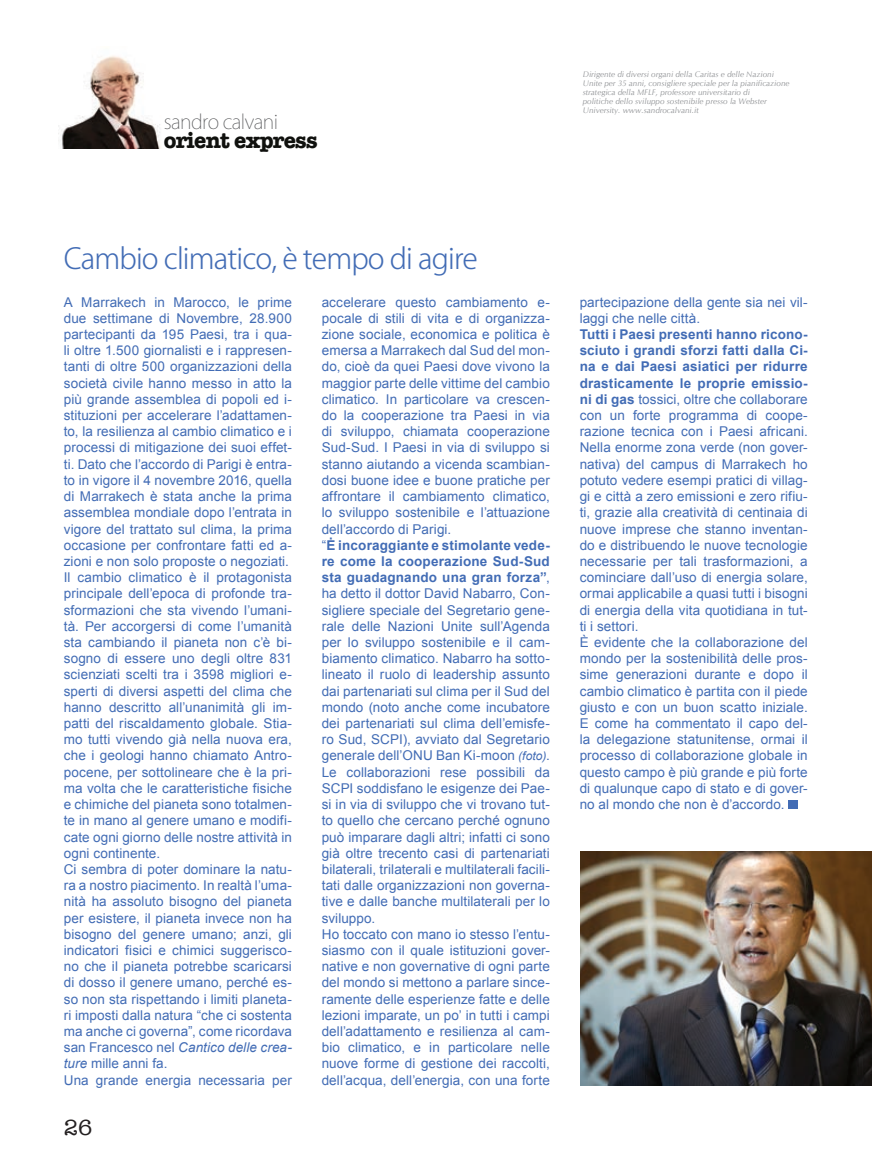
<style>
.page{position:relative;width:872px;height:1170px;background:#fff}
.page>*{position:absolute;margin:0;border:0;box-sizing:border-box;transform-origin:0 0}
.t1{font:300 28.5px "Koz Go Pr 6 N";letter-spacing:-.03em;color:#426cb5}
.t2{font:700 22.5px "American Typewriter";letter-spacing:-.03em;color:#10110e}
.t3{font:22.5px "American Typewriter";color:#231f20}
.t4{font:200 19.5px "Koz Go Pr 6 N";letter-spacing:-.03em;color:#57585a}
.TESTO_nero{font:13.5px/16.2px "Arial";letter-spacing:.005em;color:#426cb5;text-align:justify}
.t5{font:italic 8.1px "CG Omega";color:#939598}
.s1{font-style:italic}
.s2{font-weight:700}
.s3{font-style:italic;font-size:12px}
</style>
<div class="page">
<div style="left:788px;top:800px;width:9px;height:9px;background:#426cb5"></div>
<img style="left:58px;top:55px;width:103px;height:93px">
<img style="left:580px;top:851px;width:292px;height:234px">
<p class="t4" style="left:164px;top:110px;width:116px">sandro calvani</p>
<p class="t2" style="left:164px;top:121px;width:155px">orient express</p>
<p class="t5" style="left:583px;top:69px;width:193px">Dirigente di diversi organi della Caritas e delle Nazioni</p>
<p class="t5" style="left:583px;top:78px;width:208px">Unite per 35 anni, consigliere speciale per la pianificazione</p>
<p class="t5" style="left:583px;top:87px;width:169px">strategica della MFLF, professore universitario di</p>
<p class="t5" style="left:583px;top:96px;width:186px">politiche dello sviluppo sostenibile presso la Webster</p>
<p class="t5" style="left:583px;top:105px;width:117px">University. www.sandrocalvani.it</p>
<p class="t1" style="left:64px;top:243px;width:416px">Cambio climatico, è tempo di agire</p>
<p class="TESTO_nero" style="left:64px;top:294px;width:230px">A Marrakech in Marocco, le prime due settimane di Novembre, 28.900 partecipanti da 195 Paesi, tra i qua&shy;li oltre 1.500 giornalisti e i rappresen&shy;tanti di oltre 500 organizzazioni della società civile hanno messo in atto la più grande assemblea di popoli ed i&shy;stituzioni per accelerare l’adattamen&shy;to, la resilienza al cambio climatico e i processi di mitigazione dei suoi effet&shy;ti. Dato che l’accordo di Parigi è entra&shy;to in vigore il 4 novembre 2016, quella di Marrakech è stata anche la prima assemblea mondiale dopo l’entrata in vigore del trattato sul clima, la prima occasione per confrontare fatti ed a&shy;zioni e non solo proposte o negoziati.</p>
<p class="TESTO_nero" style="left:64px;top:569px;width:230px">Il cambio climatico è il protagonista principale dell’epoca di profonde tra&shy;sformazioni che sta vivendo l’umani&shy;tà. Per accorgersi di come l’umanità sta cambiando il pianeta non c’è bi&shy;sogno di essere uno degli oltre 831 scienziati scelti tra i 3598 migliori e&shy;sperti di diversi aspetti del clima che hanno descritto all’unanimità gli im&shy;patti del riscaldamento globale. Stia&shy;mo tutti vivendo già nella nuova era, che i geologi hanno chiamato Antro&shy;pocene, per sottolineare che è la pri&shy;ma volta che le caratteristiche fisiche e chimiche del pianeta sono totalmen&shy;te in mano al genere umano e modifi&shy;cate ogni giorno delle nostre attività in ogni continente.</p>
<p class="TESTO_nero" style="left:64px;top:861px;width:230px">Ci sembra di poter dominare la natu&shy;ra a nostro piacimento. In realtà l’uma&shy;nità ha assoluto bisogno del pianeta per esistere, il pianeta invece non ha bisogno del genere umano; anzi, gli indicatori fisici e chimici suggerisco&shy;no che il pianeta potrebbe scaricarsi di dosso il genere umano, perché es&shy;so non sta rispettando i limiti planeta&shy;ri imposti dalla natura “che ci sostenta ma anche ci governa”, come ricordava san Francesco nel <span class="s1">Cantico delle crea&shy;ture</span> mille anni fa.</p>
<p class="TESTO_nero" style="left:64px;top:1071px;width:230px">Una grande energia necessaria per</p>
<p class="TESTO_nero" style="left:322px;top:294px;width:230px">accelerare questo cambiamento e&shy;pocale di stili di vita e di organizza&shy;zione sociale, economica e politica è emersa a Marrakech dal Sud del mon&shy;do, cioè da quei Paesi dove vivono la maggior parte delle vittime del cambio climatico. In particolare va crescen&shy;do la cooperazione tra Paesi in via di sviluppo, chiamata cooperazione Sud-Sud. I Paesi in via di sviluppo si stanno aiutando a vicenda scambian&shy;dosi buone idee e buone pratiche per affrontare il cambiamento climatico, lo sviluppo sostenibile e l’attuazione dell’accordo di Parigi.</p>
<p class="TESTO_nero" style="left:322px;top:537px;width:230px">“<span class="s2">Ė incoraggiante e stimolante vede&shy;re come la cooperazione Sud-Sud sta guadagnando una gran forza”</span>, ha detto il dottor David Nabarro, Con&shy;sigliere speciale del Segretario gene&shy;rale delle Nazioni Unite sull’Agenda per lo sviluppo sostenibile e il cam&shy;biamento climatico. Nabarro ha sotto&shy;lineato il ruolo di leadership assunto dai partenariati sul clima per il Sud del mondo (noto anche come incubatore dei partenariati sul clima dell’emisfe&shy;ro Sud, SCPI), avviato dal Segretario generale dell’ONU Ban Ki-moon <span class="s3">(foto)</span>.</p>
<p class="TESTO_nero" style="left:322px;top:764px;width:230px">Le collaborazioni rese possibili da SCPI soddisfano le esigenze dei Pae&shy;si in via di sviluppo che vi trovano tut&shy;to quello che cercano perché ognuno può imparare dagli altri; infatti ci sono già oltre trecento casi di partenariati bilaterali, trilaterali e multilaterali facili&shy;tati dalle organizzazioni non governa&shy;tive e dalle banche multilaterali per lo sviluppo.</p>
<p class="TESTO_nero" style="left:322px;top:926px;width:230px">Ho toccato con mano io stesso l’entu&shy;siasmo con il quale istituzioni gover&shy;native e non governative di ogni parte del mondo si mettono a parlare since&shy;ramente delle esperienze fatte e delle lezioni imparate, un po’ in tutti i campi dell’adattamento e resilienza al cam&shy;bio climatico, e in particolare nelle nuove forme di gestione dei raccolti, dell’acqua, dell’energia, con una forte</p>
<p class="t3" style="left:64px;top:1109px;width:30px">26</p>
<p class="TESTO_nero" style="left:579px;top:294px;width:230px">partecipazione della gente sia nei vil&shy;laggi che nelle città.</p>
<p class="TESTO_nero" style="left:579px;top:326px;width:230px"><span class="s2">Tutti i Paesi presenti hanno ricono&shy;sciuto i grandi sforzi fatti dalla Ci&shy;na e dai Paesi asiatici per ridurre drasticamente le proprie emissio&shy;ni di gas</span> tossici, oltre che collaborare con un forte programma di coope&shy;razione tecnica con i Paesi africani.<br>Nella enorme zona verde (non gover&shy;nativa) del campus di Marrakech ho potuto vedere esempi pratici di villag&shy;gi e città a zero emissioni e zero rifiu&shy;ti, grazie alla creatività di centinaia di nuove imprese che stanno inventan&shy;do e distribuendo le nuove tecnologie necessarie per tali trasformazioni, a cominciare dall’uso di energia solare, ormai applicabile a quasi tutti i bisogni di energia della vita quotidiana in tut&shy;ti i settori.</p>
<p class="TESTO_nero" style="left:579px;top:634px;width:230px">È evidente che la collaborazione del mondo per la sostenibilità delle pros&shy;sime generazioni durante e dopo il cambio climatico è partita con il piede giusto e con un buon scatto iniziale.<br>E come ha commentato il capo del&shy;la delegazione statunitense, ormai il processo di collaborazione globale in questo campo è più grande e più forte di qualunque capo di stato e di gover&shy;no al mondo che non è d’accordo.</p>
</div>
